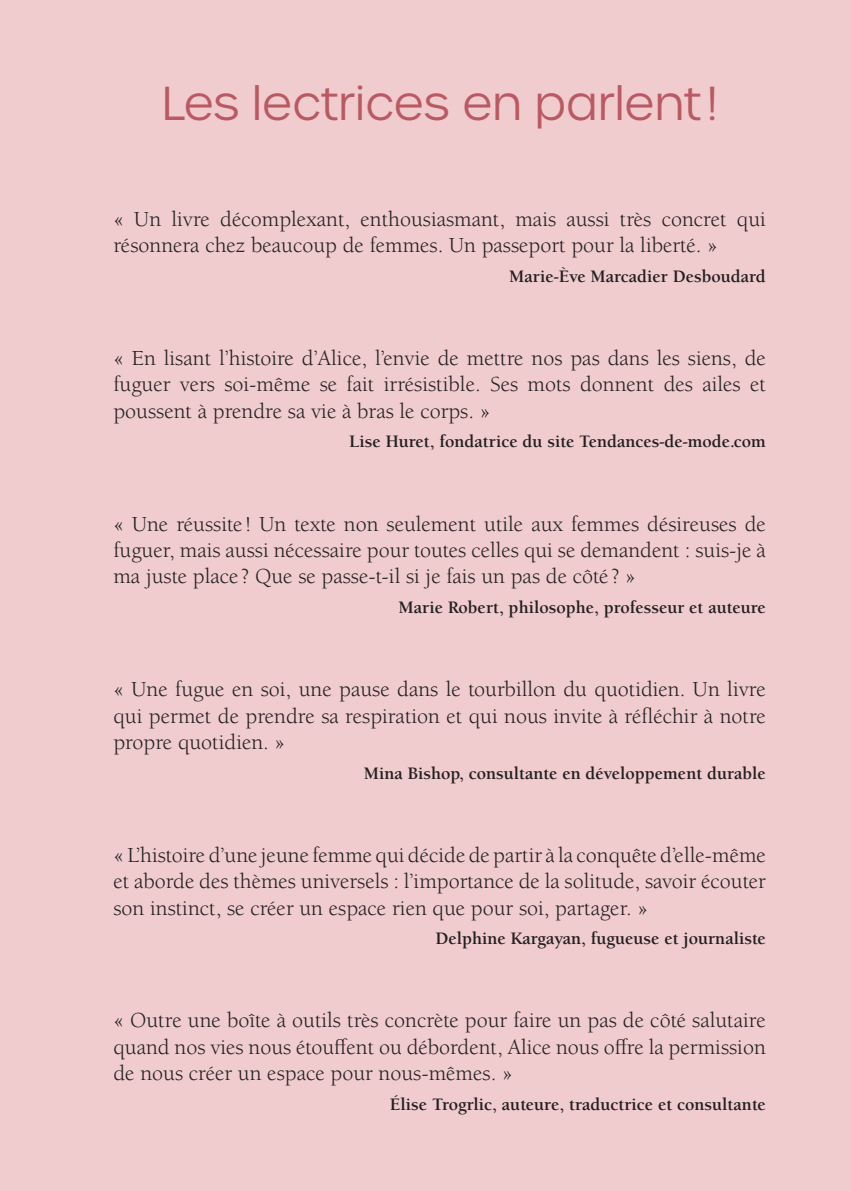
<style>
.page{position:relative;width:851px;height:1191px;background:#fff}
.page>*{position:absolute;margin:0;border:0;box-sizing:border-box;transform-origin:0 0}
.t1{font:300 46px "Urbane";color:#ba5963}
.t2{font:22px/26.4px "Berkeley Pro";color:#231f20;text-align:justify}
.t3{font:700 18px "Berkeley Pro";color:#231f20}
</style>
<div class="page">
<div style="left:0;top:0;width:850px;height:1191px;background:#f0ccce"></div>
<h1 class="t1" style="left:162px;top:74px;width:557px">Les lectrices en parlent!</h1>
<p class="t2" style="left:113px;top:206px;width:654px">« Un livre décomplexant, enthousiasmant, mais aussi très concret qui résonnera chez beaucoup de femmes. Un passeport pour la liberté. »</p>
<p class="t3" style="left:509px;top:266px;width:258px">Marie-Ève Marcadier Desboudard</p>
<p class="t2" style="left:113px;top:345px;width:654px">« En lisant l’histoire d’Alice, l’envie de mettre nos pas dans les siens, de fuguer vers soi-même se fait irrésistible. Ses mots donnent des ailes et poussent à prendre sa vie à bras le corps. »</p>
<p class="t3" style="left:349px;top:431px;width:418px">Lise Huret, fondatrice du site Tendances-de-mode.com</p>
<p class="t2" style="left:113px;top:510px;width:653px">« Une réussite ! Un texte non seulement utile aux femmes désireuses de fuguer, mais aussi nécessaire pour toutes celles qui se demandent : suis-je à ma juste place ? Que se passe-t-il si je fais un pas de côté ? »</p>
<p class="t3" style="left:398px;top:597px;width:369px">Marie Robert, philosophe, professeur et auteure</p>
<p class="t2" style="left:113px;top:676px;width:654px">« Une fugue en soi, une pause dans le tourbillon du quotidien. Un livre qui permet de prendre sa respiration et qui nous invite à réfléchir à notre propre quotidien. »</p>
<p class="t3" style="left:363px;top:763px;width:403px">Mina Bishop, consultante en développement durable</p>
<p class="t2" style="left:113px;top:842px;width:654px">« L’histoire d’une jeune femme qui décide de partir à la conquête d’elle-même et aborde des thèmes universels : l’importance de la solitude, savoir écouter son instinct, se créer un espace rien que pour soi, partager. »</p>
<p class="t3" style="left:435px;top:928px;width:332px">Delphine Kargayan, fugueuse et journaliste</p>
<p class="t2" style="left:113px;top:1007px;width:653px">« Outre une boîte à outils très concrète pour faire un pas de côté salutaire quand nos vies nous étouffent ou débordent, Alice nous offre la permission de nous créer un espace pour nous-mêmes. »</p>
<p class="t3" style="left:390px;top:1094px;width:377px">Élise Trogrlic, auteure, traductrice et consultante</p>
</div>
